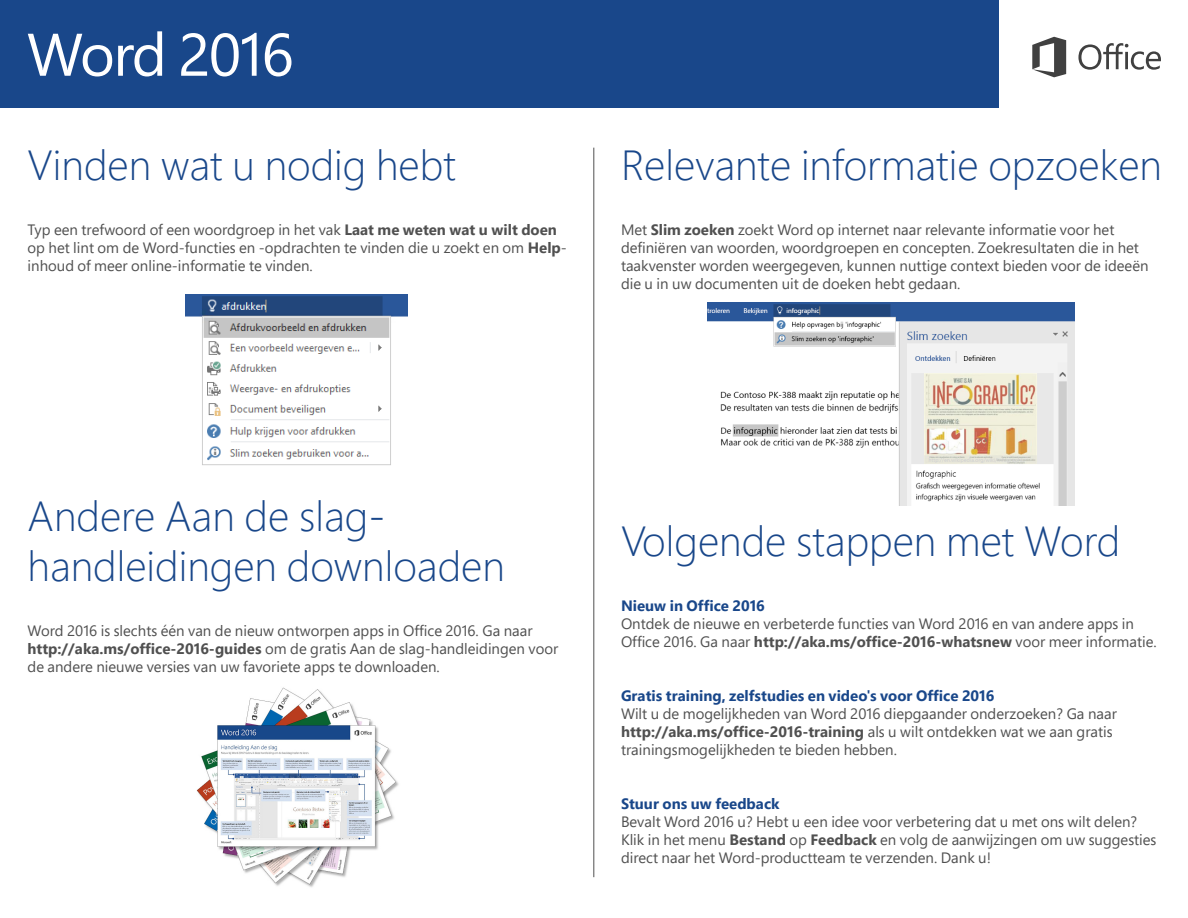
<style>
.page{position:relative;width:1188px;height:918px;background:#fff}
.page>*{position:absolute;margin:0;border:0;box-sizing:border-box;transform-origin:0 0}
.t1{font:60px "Segoe Pro";letter-spacing:-.025em;color:#fff}
.t2{font:300 42px/50.4px "Segoe Pro";color:#19478a}
.t3{font:15px/18px "Segoe Pro";color:#505050}
.t4{font:700 15px "Segoe Pro";color:#19478a}
.s1{font-weight:700}
</style>
<div class="page">
<div style="left:0;top:0;width:999px;height:108px;background:#19478a"></div>
<svg style="left:1078px;top:43px;width:83px;height:27px"></svg>
<svg style="left:1032px;top:37px;width:34px;height:40px"></svg>
<img style="left:186px;top:294px;width:222px;height:171px">
<hr style="left:594px;top:148px;width:1px;height:729px;background:#505050">
<img style="left:196px;top:687px;width:203px;height:200px">
<img style="left:708px;top:303px;width:366px;height:202px">
<h1 class="t1" style="left:27px;top:13px;width:268px">Word 2016</h1>
<p class="t2" style="left:28px;top:139px;width:430px">Vinden wat u nodig hebt</p>
<p class="t3" style="left:28px;top:220px;width:541px">Typ een trefwoord of een woordgroep in het vak <span class="s1">Laat me weten wat u wilt doen </span>op het lint om de Word-functies en -opdrachten te vinden die u zoekt en om <span class="s1">Help&shy;</span>inhoud of meer online-informatie te vinden.</p>
<p class="t2" style="left:621px;top:139px;width:543px">Relevante informatie opzoeken</p>
<p class="t3" style="left:621px;top:220px;width:529px">Met <span class="s1">Slim zoeken</span> zoekt Word op internet naar relevante informatie voor het definiëren van woorden, woordgroepen en concepten. Zoekresultaten die in het taakvenster worden weergegeven, kunnen nuttige context bieden voor de ideeën die u in uw documenten uit de doeken hebt gedaan.</p>
<p class="t2" style="left:28px;top:490px;width:479px">Andere Aan de slag&shy;handleidingen downloaden</p>
<p class="t3" style="left:28px;top:621px;width:532px">Word 2016 is slechts één van de nieuw ontworpen apps in Office 2016. Ga naar <span class="s1">http://aka.ms/office-2016-guides</span> om de gratis Aan de slag-handleidingen voor de andere nieuwe versies van uw favoriete apps te downloaden.</p>
<p class="t2" style="left:621px;top:515px;width:501px">Volgende stappen met Word</p>
<p class="t4" style="left:621px;top:595px;width:145px">Nieuw in Office 2016</p>
<p class="t3" style="left:621px;top:614px;width:537px">Ontdek de nieuwe en verbeterde functies van Word 2016 en van andere apps in<br>Office 2016. Ga naar <span class="s1">http://aka.ms/office-2016-whatsnew</span> voor meer informatie.</p>
<p class="t4" style="left:621px;top:685px;width:375px">Gratis training, zelfstudies en video's voor Office 2016</p>
<p class="t3" style="left:621px;top:704px;width:497px">Wilt u de mogelijkheden van Word 2016 diepgaander onderzoeken? Ga naar <span class="s1">http://aka.ms/office-2016-training</span> als u wilt ontdekken wat we aan gratis trainingsmogelijkheden te bieden hebben.</p>
<p class="t4" style="left:621px;top:793px;width:160px">Stuur ons uw feedback</p>
<p class="t3" style="left:621px;top:812px;width:537px">Bevalt Word 2016 u? Hebt u een idee voor verbetering dat u met ons wilt delen?<br>Klik in het menu <span class="s1">Bestand</span> op <span class="s1">Feedback</span> en volg de aanwijzingen om uw suggesties direct naar het Word-productteam te verzenden. Dank u!</p>
</div>
